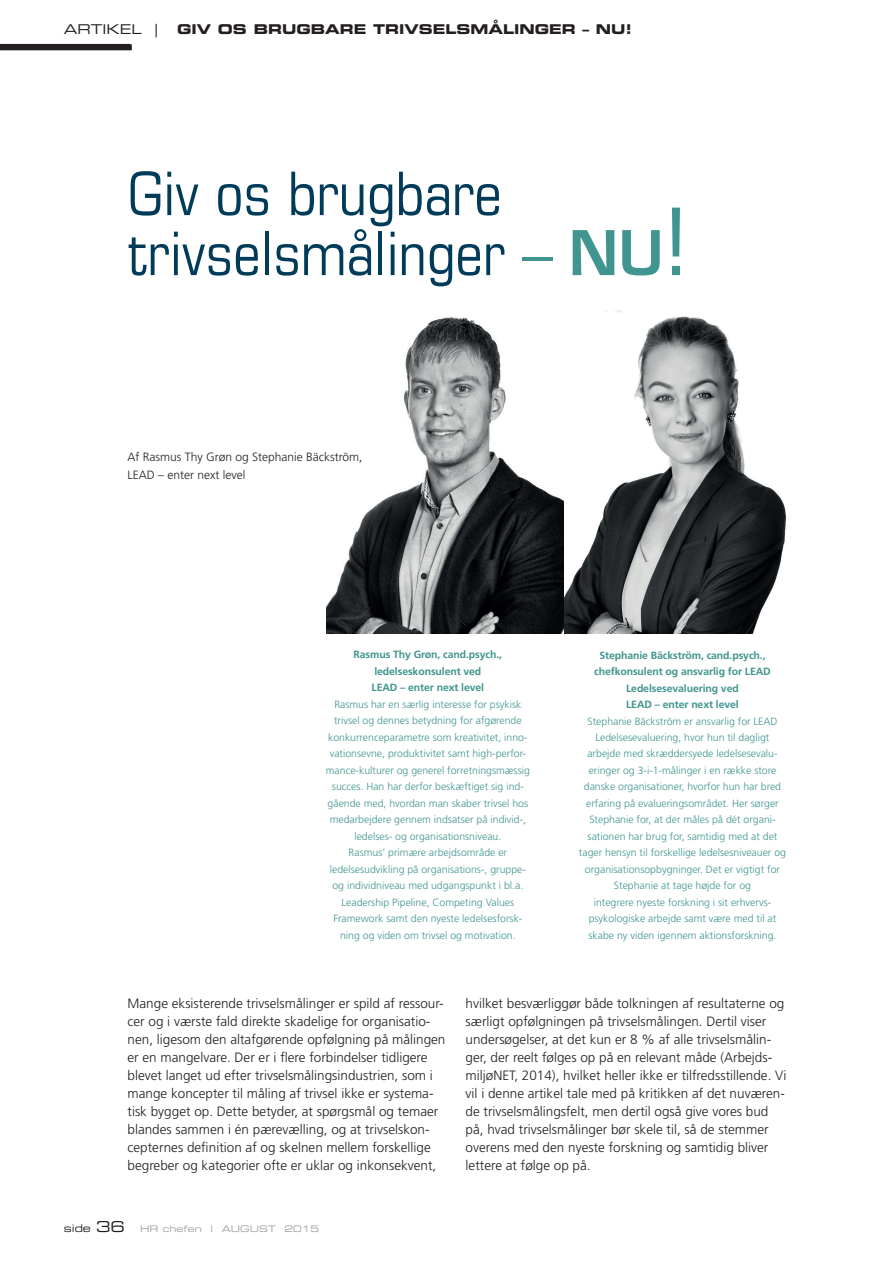
<style>
.page{position:relative;width:893px;height:1263px;background:#fff}
.page>*{position:absolute;margin:0;border:0;box-sizing:border-box;transform-origin:0 0}
.t1{font:condensed 60px/60px "Eurostile LT Std";color:#003b59}
.t2{font:300 13.5px/18px "Frutiger LT Std";color:#231f20}
.t3{font:13.5px "Eurostile LT Std Bold Ex 2";color:#231f20}
.t4{font:13.5px "Eurostile LT Std Ex 2";color:#231f20}
.t5{font:300 12px/18px "Frutiger LT Std";color:#231f20}
.t6{font:300 10.5px/16.5px "Frutiger LT Std";color:#409590;text-align:center}
.t7{font:700 10.5px/16.5px "Frutiger LT Std";letter-spacing:-.01em;color:#409590;text-align:center}
.t8{font:10.5px "Eurostile LT Std Ex 2";color:#231f20}
.t9{font:9px "Eurostile LT Std Ex 2";color:#9d9fa2}
.s1{color:#409590}
.s2{font-weight:600;font-stretch:normal;color:#409590}
.s3{font-stretch:normal;font-size:90px;color:#409590}
.s4{font-size:15px}
</style>
<div class="page">
<svg style="left:0;top:44px;width:132px;height:6px"></svg>
<img style="left:564px;top:310px;width:222px;height:324px">
<img style="left:326px;top:316px;width:238px;height:318px">
<p class="t4" style="left:64px;top:20px;width:95px">ARTIKEL |</p>
<p class="t3" style="left:177px;top:20px;width:456px">GIV OS BRUGBARE TRIVSELSMÅLINGER – NU!</p>
<h1 class="t1" style="left:128px;top:163px;width:562px">Giv os brugbare trivselsmålinger <span class="s1">–</span> <span class="s2">NU</span><span class="s3">!</span></h1>
<p class="t5" style="left:128px;top:448px;width:236px">Af Rasmus Thy Grøn og Stephanie Bäckström,<br>LEAD – enter next level</p>
<p class="t7" style="left:354px;top:647px;width:150px">Rasmus Thy Grøn, cand.psych., ledelseskonsulent ved<br>LEAD – enter next level</p>
<p class="t6" style="left:326px;top:696px;width:206px">Rasmus har en særlig interesse for psykisk trivsel og dennes betydning for afgørende konkurrenceparametre som kreativitet, inno&shy;vationsevne, produktivitet samt high-perfor&shy;mance-kulturer og generel forretningsmæssig succes. Han har derfor beskæftiget sig ind&shy;gående med, hvordan man skaber trivsel hos medarbejdere gennem indsatser på individ-, ledelses- og organisationsniveau.<br>Rasmus’ primære arbejdsområde er ledelsesudvikling på organisations-, gruppe&shy;og individniveau med udgangspunkt i bl.a.<br>Leadership Pipeline, Competing Values Framework samt den nyeste ledelsesforsk&shy;ning og viden om trivsel og motivation.</p>
<p class="t7" style="left:594px;top:647px;width:178px">Stephanie Bäckström, cand.psych., chefkonsulent og ansvarlig for LEAD<br>Ledelsesevaluering ved<br>LEAD – enter next level</p>
<p class="t6" style="left:579px;top:713px;width:209px">Stephanie Bäckström er ansvarlig for LEAD Ledelsesevaluering, hvor hun til dagligt arbejde med skræddersyede ledelsesevalu&shy;eringer og 3-i-1-målinger i en række store danske organisationer, hvorfor hun har bred erfaring på evalueringsområdet. Her sørger Stephanie for, at der måles på dét organi&shy;sationen har brug for, samtidig med at det tager hensyn til forskellige ledelsesniveauer og organisationsopbygninger. Det er vigtigt for Stephanie at tage højde for og<br>integrere nyeste forskning i sit erhvervs&shy;psykologiske arbejde samt være med til at skabe ny viden igennem aktionsforskning.</p>
<p class="t2" style="left:128px;top:995px;width:319px">Mange eksisterende trivselsmålinger er spild af ressour&shy;cer og i værste fald direkte skadelige for organisatio&shy;nen, ligesom den altafgørende opfølgning på målingen er en mangelvare. Der er i flere forbindelser tidligere blevet langet ud efter trivselsmålingsindustrien, som i mange koncepter til måling af trivsel ikke er systema&shy;tisk bygget op. Dette betyder, at spørgsmål og temaer blandes sammen i én pærevælling, og at trivselskon&shy;cepternes definition af og skelnen mellem forskellige begreber og kategorier ofte er uklar og inkonsekvent,</p>
<p class="t2" style="left:466px;top:994px;width:322px">hvilket besværliggør både tolkningen af resultaterne og særligt opfølgningen på trivselsmålingen. Dertil viser undersøgelser, at det kun er 8 % af alle trivselsmålin&shy;ger, der reelt følges op på en relevant måde (Arbejds&shy;miljøNET, 2014), hvilket heller ikke er tilfredsstillende. Vi vil i denne artikel tale med på kritikken af det nuværen&shy;de trivselsmålingsfelt, men dertil også give vores bud på, hvad trivselsmålinger bør skele til, så de stemmer overens med den nyeste forskning og samtidig bliver lettere at følge op på.</p>
<p class="t8" style="left:64px;top:1221px;width:63px">side <span class="s4">36</span></p>
<p class="t9" style="left:140px;top:1223px;width:180px">HR chefen l AUGUST 2015</p>
</div>
